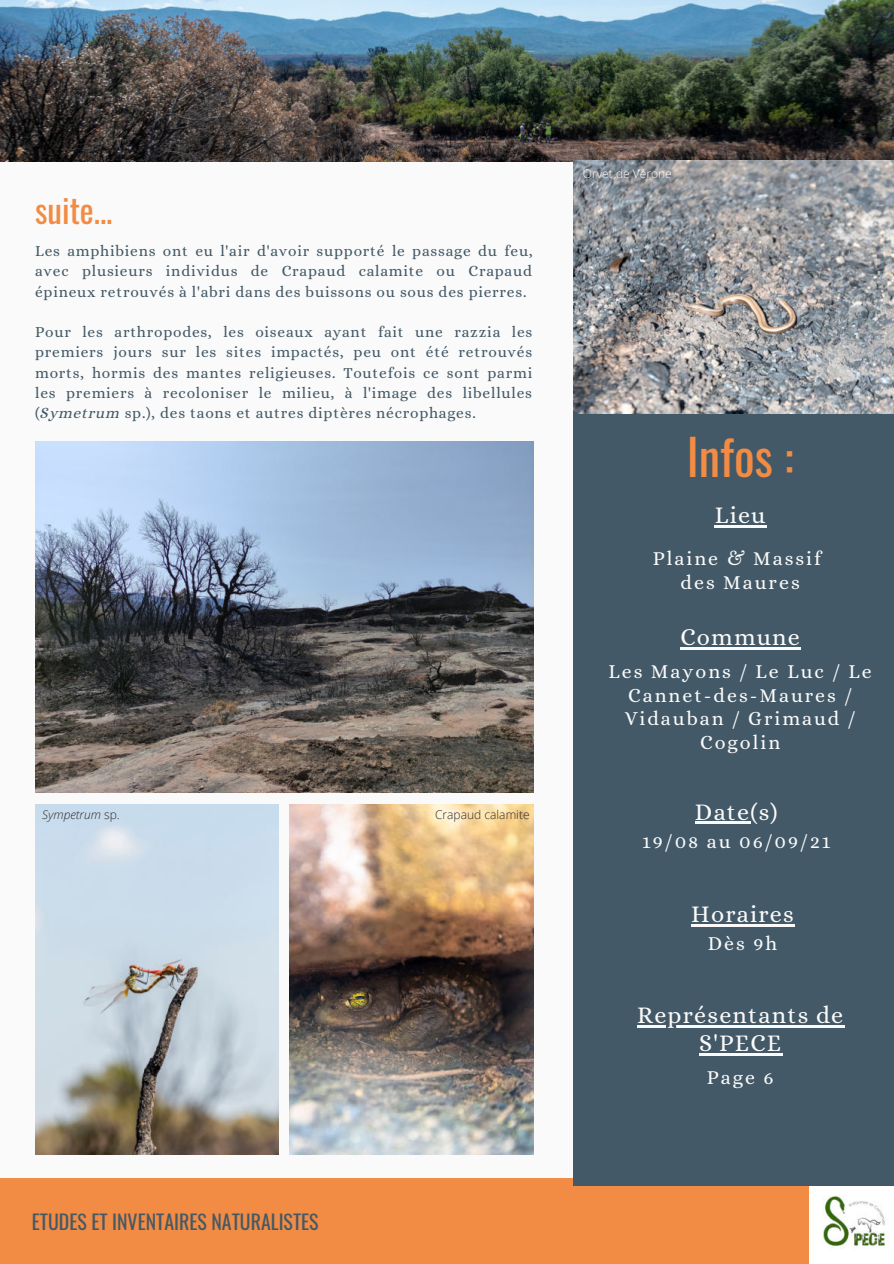
<style>
.page{position:relative;width:894px;height:1264px;background:#fff}
.page>*{position:absolute;margin:0;border:0;box-sizing:border-box;transform-origin:0 0}
.t1{font:48.6px "Oswald";color:#f28b43}
.t2{font:33.15px "Oswald";color:#f28b43}
.t3{font:24px/28.2px "Alice";letter-spacing:.05em;color:#fafafa;text-align:center}
.t4{font:19.8px/23.7px "Alice";letter-spacing:.1em;color:#fafafa;text-align:center}
.t5{font:19.8px "Oswald";color:#435967}
.t6{font:15.45px/20.2px "Alice";letter-spacing:.05em;color:#435967;text-align:justify}
.t7{font:300 12px "Open Sans";color:#302a27}
.t8{font:300 12px "Open Sans";color:#fafafa}
.t9{font:italic 300 12px "Open Sans";color:#302a27}
.s1{font-family:"CA Generated"}
.s2{font-style:normal}
</style>
<div class="page">
<div style="left:0;top:0;width:893px;height:1263px;background:#fafafa"></div>
<img style="left:0;top:0;width:893px;height:162px">
<img style="left:573px;top:161px;width:320px;height:253px">
<div style="left:0;top:1178px;width:893px;height:85px;background:#f28b43"></div>
<img style="left:809px;top:1185px;width:84px;height:78px">
<div style="left:573px;top:414px;width:320px;height:771px;background:#435967"></div>
<hr style="left:714px;top:525px;width:52px;height:3px;background:#fafafa">
<hr style="left:680px;top:647px;width:120px;height:2px;background:#fafafa">
<hr style="left:694px;top:821px;width:56px;height:3px;background:#fafafa">
<hr style="left:636px;top:1025px;width:208px;height:2px;background:#fafafa">
<hr style="left:699px;top:1053px;width:83px;height:2px;background:#fafafa">
<hr style="left:691px;top:924px;width:103px;height:2px;background:#fafafa">
<img style="left:35px;top:441px;width:498px;height:352px">
<img style="left:35px;top:804px;width:243px;height:350px">
<img style="left:290px;top:804px;width:243px;height:350px">
<h2 class="t2" style="left:35px;top:181px;width:79px">suite...</h2>
<p class="t6" style="left:35px;top:242px;width:499px">Les amphibiens ont eu l'air d'avoir supporté le passage du feu, avec plusieurs individus de Crapaud calamite ou Crapaud épineux retrouvés à l'abri dans des buissons ou sous des pierres.</p>
<p class="t6" style="left:35px;top:323px;width:498px">Pour les arthropodes, les oiseaux ayant fait une razzia les premiers jours sur les sites impactés, peu ont été retrouvés morts, hormis des mantes religieuses. Toutefois ce sont parmi les premiers à recoloniser le milieu, à l'image des libellules (<span class="s1">Symetrum</span> sp.), des taons et autres diptères nécrophages.</p>
<p class="t9" style="left:42px;top:806px;width:79px">Sympetrum <span class="s2">sp.</span></p>
<p class="t7" style="left:435px;top:806px;width:96px">Crapaud calamite</p>
<p class="t5" style="left:32px;top:1204px;width:288px">ETUDES ET INVENTAIRES NATURALISTES</p>
<p class="t8" style="left:582px;top:165px;width:90px">Orvet de Vérone</p>
<h1 class="t1" style="left:686px;top:414px;width:108px">Infos :</h1>
<h1 class="t1" style="left:688px;top:429px;width:108px">Infos :</h1>
<h3 class="t3" style="left:714px;top:502px;width:52px">Lieu</h3>
<p class="t4" style="left:652px;top:547px;width:169px">Plaine &amp; Massif des Maures</p>
<h3 class="t3" style="left:680px;top:624px;width:121px">Commune</h3>
<p class="t4" style="left:608px;top:660px;width:265px">Les Mayons / Le Luc / Le<br>Cannet-des-Maures /<br>Vidauban / Grimaud /<br>Cogolin</p>
<h3 class="t3" style="left:694px;top:798px;width:84px">Date(s)</h3>
<p class="t4" style="left:642px;top:830px;width:189px">19/08 au 06/09/21</p>
<h3 class="t3" style="left:691px;top:901px;width:104px">Horaires</h3>
<p class="t4" style="left:707px;top:933px;width:71px">Dès 9h</p>
<h3 class="t3" style="left:636px;top:1002px;width:208px">Représentants de<br>S'PECE</h3>
<p class="t4" style="left:706px;top:1066px;width:68px">Page 6</p>
</div>
